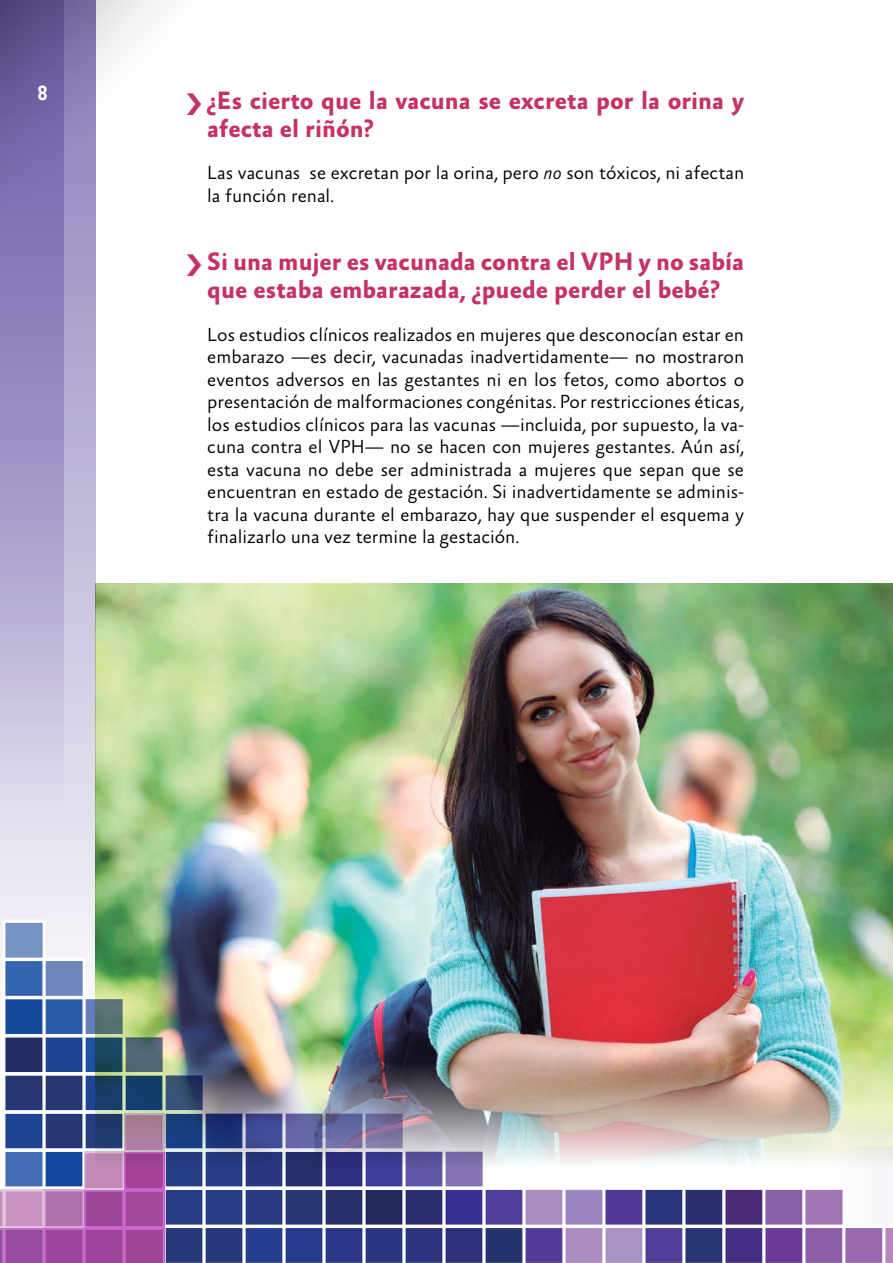
<style>
.page{position:relative;width:893px;height:1263px;background:#fff}
.page>*{position:absolute;margin:0;border:0;box-sizing:border-box;transform-origin:0 0}
.t1{font:700 25.5px/27.8px "Absara Sans";color:#c53267}
.t2{font:condensed 21px "Cocon";color:#fff}
.t3{font:300 19.2px/22.5px "Absara Sans";color:#000}
.s1{font-style:italic}
</style>
<div class="page">
<svg style="left:0;top:551px;width:96px;height:369px;background:#d4cfe5"></svg>
<svg style="left:0;top:0;width:161px;height:551px"></svg>
<svg style="left:0;top:920px;width:893px;height:343px"></svg>
<img style="left:96px;top:583px;width:797px;height:584px">
<p class="t2" style="left:37px;top:81px;width:12px">8</p>
<h1 class="t1" style="left:207px;top:88px;width:538px">¿Es cierto que la vacuna se excreta por la orina y afecta el riñón?</h1>
<p class="t3" style="left:207px;top:163px;width:538px">Las vacunas se excretan por la orina, pero <span class="s1">no</span> son tóxicos, ni afectan la función renal.</p>
<h1 class="t1" style="left:207px;top:249px;width:538px">Si una mujer es vacunada contra el VPH y no sabía que estaba embarazada, ¿puede perder el bebé?</h1>
<p class="t3" style="left:207px;top:324px;width:538px;text-align:justify">Los estudios clínicos realizados en mujeres que desconocían estar en embarazo —es decir, vacunadas inadvertidamente— no mostraron eventos adversos en las gestantes ni en los fetos, como abortos o presentación de malformaciones congénitas. Por restricciones éticas, los estudios clínicos para las vacunas —incluida, por supuesto, la va&shy;cuna contra el VPH— no se hacen con mujeres gestantes. Aún así, esta vacuna no debe ser administrada a mujeres que sepan que se encuentran en estado de gestación. Si inadvertidamente se adminis&shy;tra la vacuna durante el embarazo, hay que suspender el esquema y finalizarlo una vez termine la gestación.</p>
</div>
